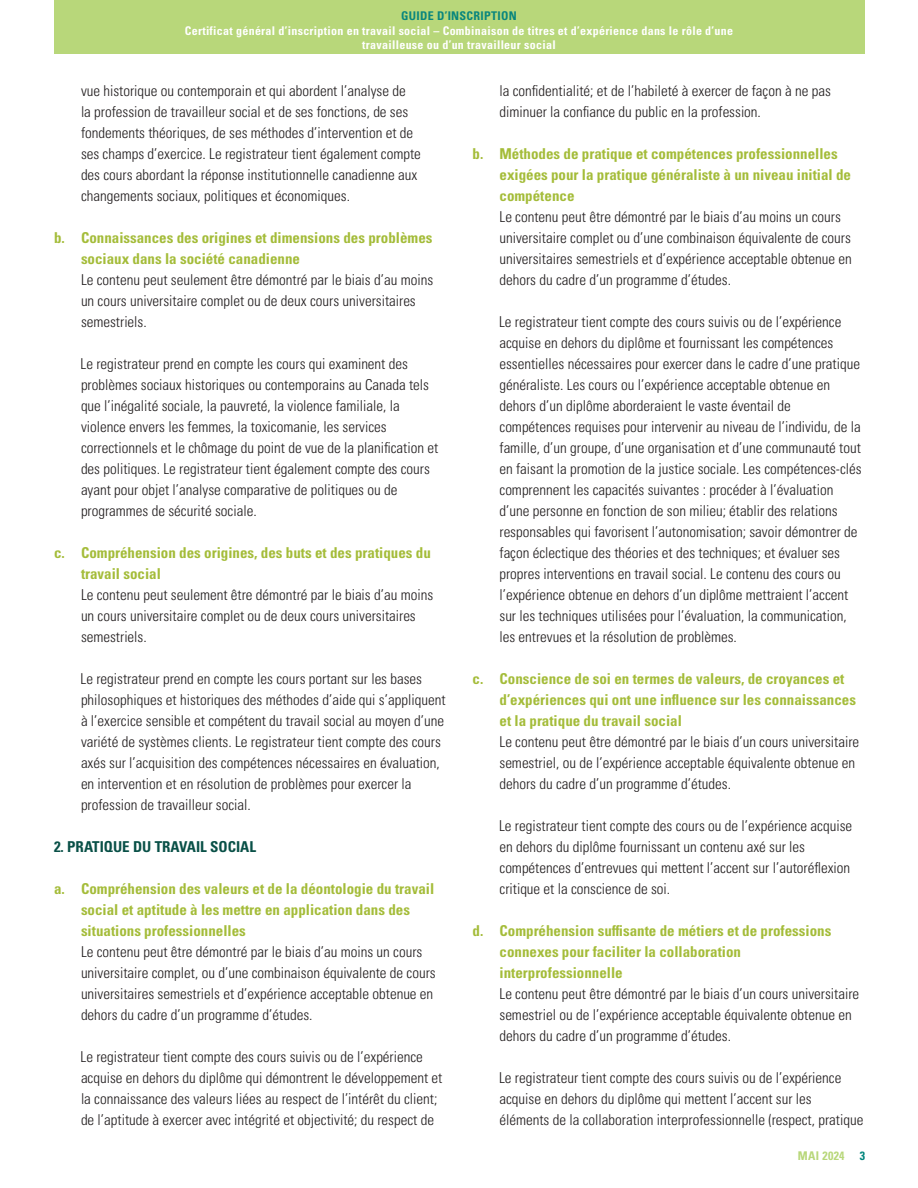
<style>
.page{position:relative;width:918px;height:1188px;background:#fff}
.page>*{position:absolute;margin:0;border:0;box-sizing:border-box;transform-origin:0 0}
.t1{font:15px/21px "Univers LTCYR 47 Light Cond";color:#231f20}
.t2{font:15px "Univers LTCYR 67 Bold Cond";color:#095047}
.t3{font:12px/14.4px "Univers LTCYR 67 Bold Cond";letter-spacing:.025em;color:#fff;text-align:center}
.t4{font:12px "Univers LTCYR 67 Bold Cond";letter-spacing:.025em;color:#09867d}
.t5{font:12px "Univers LTCYR 67 Bold Cond";letter-spacing:.025em;color:#b8d77a}
.t6{font:12px "Univers LTCYR 67 Bold Cond";color:#00857d}
.s1{font-family:"Univers LTCYR 67 Bold Cond";color:#a4bc39}
</style>
<div class="page">
<div style="left:54px;top:0;width:810px;height:54px;background:#b8d77a"></div>
<p class="t4" style="left:401px;top:9px;width:117px">GUIDE D’INSCRIPTION</p>
<p class="t3" style="left:185px;top:23px;width:550px">Certificat général d’inscription en travail social – Combinaison de titres et d’expérience dans le rôle d’une travailleuse ou d’un travailleur social</p>
<p class="t1" style="left:81px;top:79px;width:341px">vue historique ou contemporain et qui abordent l’analyse de<br>la profession de travailleur social et de ses fonctions, de ses fondements théoriques, de ses méthodes d’intervention et de ses champs d’exercice. Le registrateur tient également compte des cours abordant la réponse institutionnelle canadienne aux changements sociaux, politiques et économiques.</p>
<p class="t1" style="left:81px;top:226px;width:354px;text-indent:-27px"><span class="s1">b. Connaissances des origines et dimensions des problèmes sociaux dans la société canadienne<br></span>Le contenu peut seulement être démontré par le biais d’au moins un cours universitaire complet ou de deux cours universitaires semestriels.</p>
<p class="t1" style="left:81px;top:352px;width:359px">Le registrateur prend en compte les cours qui examinent des problèmes sociaux historiques ou contemporains au Canada tels que l’inégalité sociale, la pauvreté, la violence familiale, la violence envers les femmes, la toxicomanie, les services correctionnels et le chômage du point de vue de la planification et des politiques. Le registrateur tient également compte des cours ayant pour objet l’analyse comparative de politiques ou de programmes de sécurité sociale.</p>
<p class="t1" style="left:81px;top:541px;width:354px;text-indent:-27px"><span class="s1">c. Compréhension des origines, des buts et des pratiques du travail social<br></span>Le contenu peut seulement être démontré par le biais d’au moins un cours universitaire complet ou de deux cours universitaires semestriels.</p>
<p class="t1" style="left:81px;top:667px;width:366px">Le registrateur prend en compte les cours portant sur les bases philosophiques et historiques des méthodes d’aide qui s’appliquent à l’exercice sensible et compétent du travail social au moyen d’une variété de systèmes clients. Le registrateur tient compte des cours axés sur l’acquisition des compétences nécessaires en évaluation, en intervention et en résolution de problèmes pour exercer la profession de travailleur social.</p>
<p class="t2" style="left:54px;top:837px;width:204px">2. PRATIQUE DU TRAVAIL SOCIAL</p>
<p class="t1" style="left:81px;top:877px;width:356px;text-indent:-27px"><span class="s1">a. Compréhension des valeurs et de la déontologie du travail social et aptitude à les mettre en application dans des situations professionnelles<br></span>Le contenu peut être démontré par le biais d’au moins un cours universitaire complet, ou d’une combinaison équivalente de cours universitaires semestriels et d’expérience acceptable obtenue en dehors du cadre d’un programme d’études.</p>
<p class="t1" style="left:81px;top:1045px;width:363px">Le registrateur tient compte des cours suivis ou de l’expérience acquise en dehors du diplôme qui démontrent le développement et la connaissance des valeurs liées au respect de l’intérêt du client; de l’aptitude à exercer avec intégrité et objectivité; du respect de</p>
<p class="t1" style="left:500px;top:79px;width:333px">la confidentialité; et de l’habileté à exercer de façon à ne pas diminuer la confiance du public en la profession.</p>
<p class="t1" style="left:500px;top:142px;width:354px;text-indent:-27px"><span class="s1">b. Méthodes de pratique et compétences professionnelles exigées pour la pratique généraliste à un niveau initial de compétence<br></span>Le contenu peut être démontré par le biais d’au moins un cours universitaire complet ou d’une combinaison équivalente de cours universitaires semestriels et d’expérience acceptable obtenue en dehors du cadre d’un programme d’études.</p>
<p class="t1" style="left:499px;top:310px;width:364px">Le registrateur tient compte des cours suivis ou de l’expérience acquise en dehors du diplôme et fournissant les compétences essentielles nécessaires pour exercer dans le cadre d’une pratique généraliste. Les cours ou l’expérience acceptable obtenue en dehors d’un diplôme aborderaient le vaste éventail de compétences requises pour intervenir au niveau de l’individu, de la famille, d’un groupe, d’une organisation et d’une communauté tout en faisant la promotion de la justice sociale. Les compétences-clés comprennent les capacités suivantes : procéder à l’évaluation d’une personne en fonction de son milieu; établir des relations responsables qui favorisent l’autonomisation; savoir démontrer de façon éclectique des théories et des techniques; et évaluer ses propres interventions en travail social. Le contenu des cours ou l’expérience obtenue en dehors d’un diplôme mettraient l’accent sur les techniques utilisées pour l’évaluation, la communication, les entrevues et la résolution de problèmes.</p>
<p class="t1" style="left:500px;top:667px;width:361px;text-indent:-27px"><span class="s1">c. Conscience de soi en termes de valeurs, de croyances et d’expériences qui ont une influence sur les connaissances et la pratique du travail social<br></span>Le contenu peut être démontré par le biais d’un cours universitaire semestriel, ou de l’expérience acceptable équivalente obtenue en dehors du cadre d’un programme d’études.</p>
<p class="t1" style="left:499px;top:814px;width:355px">Le registrateur tient compte des cours ou de l’expérience acquise en dehors du diplôme fournissant un contenu axé sur les compétences d’entrevues qui mettent l’accent sur l’autoréflexion critique et la conscience de soi.</p>
<p class="t1" style="left:500px;top:919px;width:361px;text-indent:-27px"><span class="s1">d. Compréhension suffisante de métiers et de professions connexes pour faciliter la collaboration interprofessionnelle<br></span>Le contenu peut être démontré par le biais d’un cours universitaire semestriel ou de l’expérience acceptable équivalente obtenue en dehors du cadre d’un programme d’études.</p>
<p class="t1" style="left:499px;top:1066px;width:366px">Le registrateur tient compte des cours suivis ou de l’expérience acquise en dehors du diplôme qui mettent l’accent sur les éléments de la collaboration interprofessionnelle (respect, pratique</p>
<p class="t5" style="left:798px;top:1148px;width:48px">MAI 2024</p>
<p class="t6" style="left:860px;top:1148px;width:7px">3</p>
</div>
